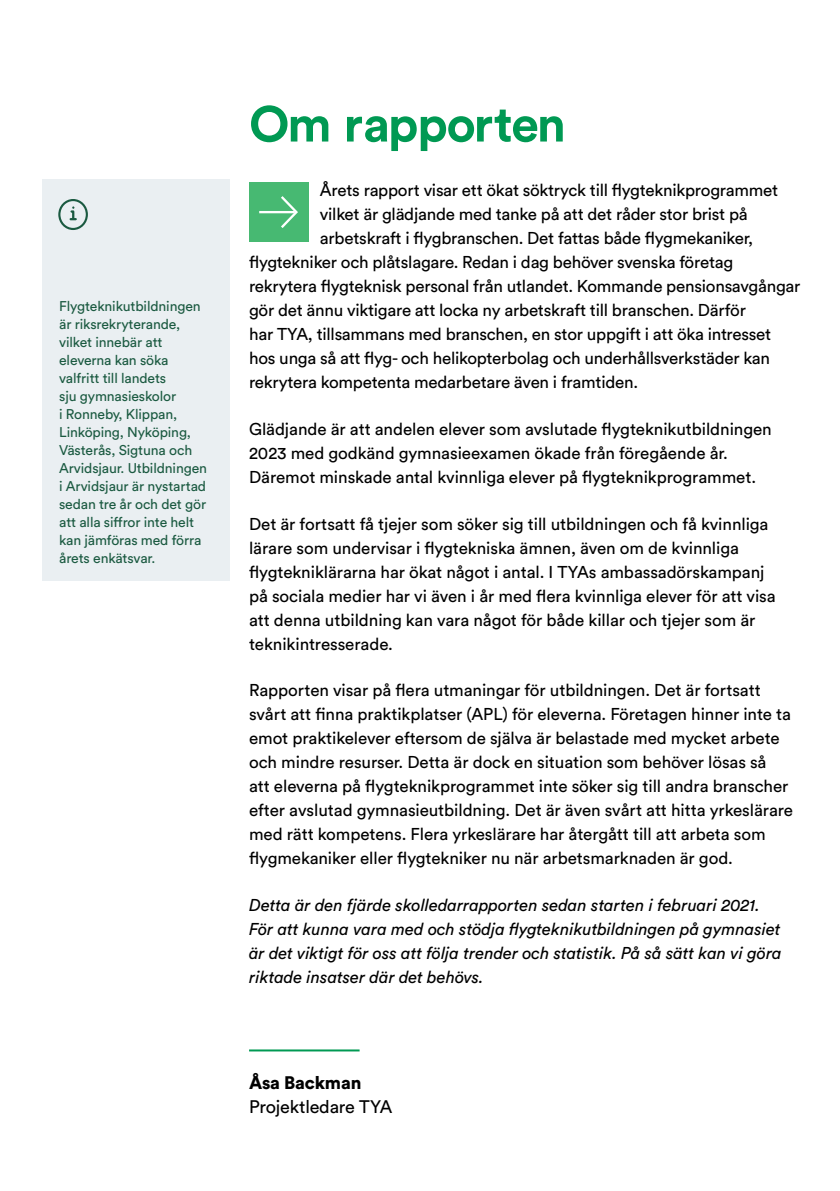
<style>
.page{position:relative;width:840px;height:1191px;background:#fff}
.page>*{position:absolute;margin:0;border:0;box-sizing:border-box;transform-origin:0 0}
.t1{font:700 50px "Circular Std";letter-spacing:-.025em;color:#009953}
.t2{font:18px "Circular Std";letter-spacing:-.01em;color:#000}
.t3{font:900 18px "Circular Std";letter-spacing:-.01em;color:#000}
.t4{font:17px/24px "Circular Std";letter-spacing:-.005em;color:#000}
.t5{font:italic 17px/24px "Circular Std";letter-spacing:-.005em;color:#000}
.t6{font:14px/18px "Circular Std";letter-spacing:-.01em;color:#1b5a41}
</style>
<div class="page">
<div style="left:249px;top:182px;width:59px;height:60px;background:#47b972"></div>
<svg style="left:278px;top:196px;width:20px;height:32px"></svg>
<hr style="left:259px;top:211px;width:35px;height:2px;background:#fff">
<hr style="left:249px;top:1049px;width:110px;height:2px;background:#009953">
<div style="left:42px;top:179px;width:188px;height:401px;background:#eaeff2"></div>
<svg style="left:69px;top:206px;width:7px;height:14px"></svg>
<div style="left:58px;top:199px;width:30px;height:31px;border:2px solid #1b5a41;border-radius:50%"></div>
<p class="t6" style="left:59px;top:297px;width:149px">Flygteknikutbildningen är riksrekryterande, vilket innebär att eleverna kan söka valfritt till landets<br>sju gymnasieskolor<br>i Ronneby, Klippan,<br>Linköping, Nyköping,<br>Västerås, Sigtuna och<br>Arvidsjaur. Utbildningen i Arvidsjaur är nystartad sedan tre år och det gör att alla siffror inte helt kan jämföras med förra årets enkätsvar.</p>
<h1 class="t1" style="left:249px;top:92px;width:318px">Om rapporten</h1>
<p class="t4" style="left:320px;top:178px;width:459px">Årets rapport visar ett ökat söktryck till flygteknikprogrammet</p>
<p class="t4" style="left:320px;top:202px;width:429px">vilket är glädjande med tanke på att det råder stor brist på</p>
<p class="t4" style="left:320px;top:226px;width:434px">arbetskraft i flygbranschen. Det fattas både flygmekaniker,</p>
<p class="t4" style="left:249px;top:250px;width:485px">flygtekniker och plåtslagare. Redan i dag behöver svenska företag</p>
<p class="t4" style="left:249px;top:274px;width:552px">rekrytera flygteknisk personal från utlandet. Kommande pensionsavgångar</p>
<p class="t4" style="left:249px;top:298px;width:498px">gör det ännu viktigare att locka ny arbetskraft till branschen. Därför</p>
<p class="t4" style="left:249px;top:322px;width:523px">har TYA, tillsammans med branschen, en stor uppgift i att öka intresset</p>
<p class="t4" style="left:249px;top:346px;width:522px">hos unga så att flyg- och helikopterbolag och underhållsverkstäder kan</p>
<p class="t4" style="left:249px;top:370px;width:390px">rekrytera kompetenta medarbetare även i framtiden.</p>
<p class="t4" style="left:249px;top:417px;width:524px">Glädjande är att andelen elever som avslutade flygteknikutbildningen<br>2023 med godkänd gymnasieexamen ökade från föregående år.<br>Däremot minskade antal kvinnliga elever på flygteknikprogrammet.</p>
<p class="t4" style="left:249px;top:511px;width:527px">Det är fortsatt få tjejer som söker sig till utbildningen och få kvinnliga lärare som undervisar i flygtekniska ämnen, även om de kvinnliga flygtekniklärarna har ökat något i antal. I TYAs ambassadörskampanj på sociala medier har vi även i år med flera kvinnliga elever för att visa att denna utbildning kan vara något för både killar och tjejer som är teknikintresserade.</p>
<p class="t4" style="left:249px;top:678px;width:545px">Rapporten visar på flera utmaningar för utbildningen. Det är fortsatt svårt att finna praktikplatser (APL) för eleverna. Företagen hinner inte ta emot praktikelever eftersom de själva är belastade med mycket arbete och mindre resurser. Detta är dock en situation som behöver lösas så<br>att eleverna på flygteknikprogrammet inte söker sig till andra branscher efter avslutad gymnasieutbildning. Det är även svårt att hitta yrkeslärare med rätt kompetens. Flera yrkeslärare har återgått till att arbeta som flygmekaniker eller flygtekniker nu när arbetsmarknaden är god.</p>
<p class="t5" style="left:249px;top:893px;width:534px">Detta är den fjärde skolledarrapporten sedan starten i februari 2021.<br>För att kunna vara med och stödja flygteknikutbildningen på gymnasiet är det viktigt för oss att följa trender och statistik. På så sätt kan vi göra riktade insatser där det behövs.</p>
<p class="t3" style="left:249px;top:1070px;width:114px">Åsa Backman</p>
<p class="t2" style="left:249px;top:1095px;width:145px">Projektledare TYA</p>
</div>
